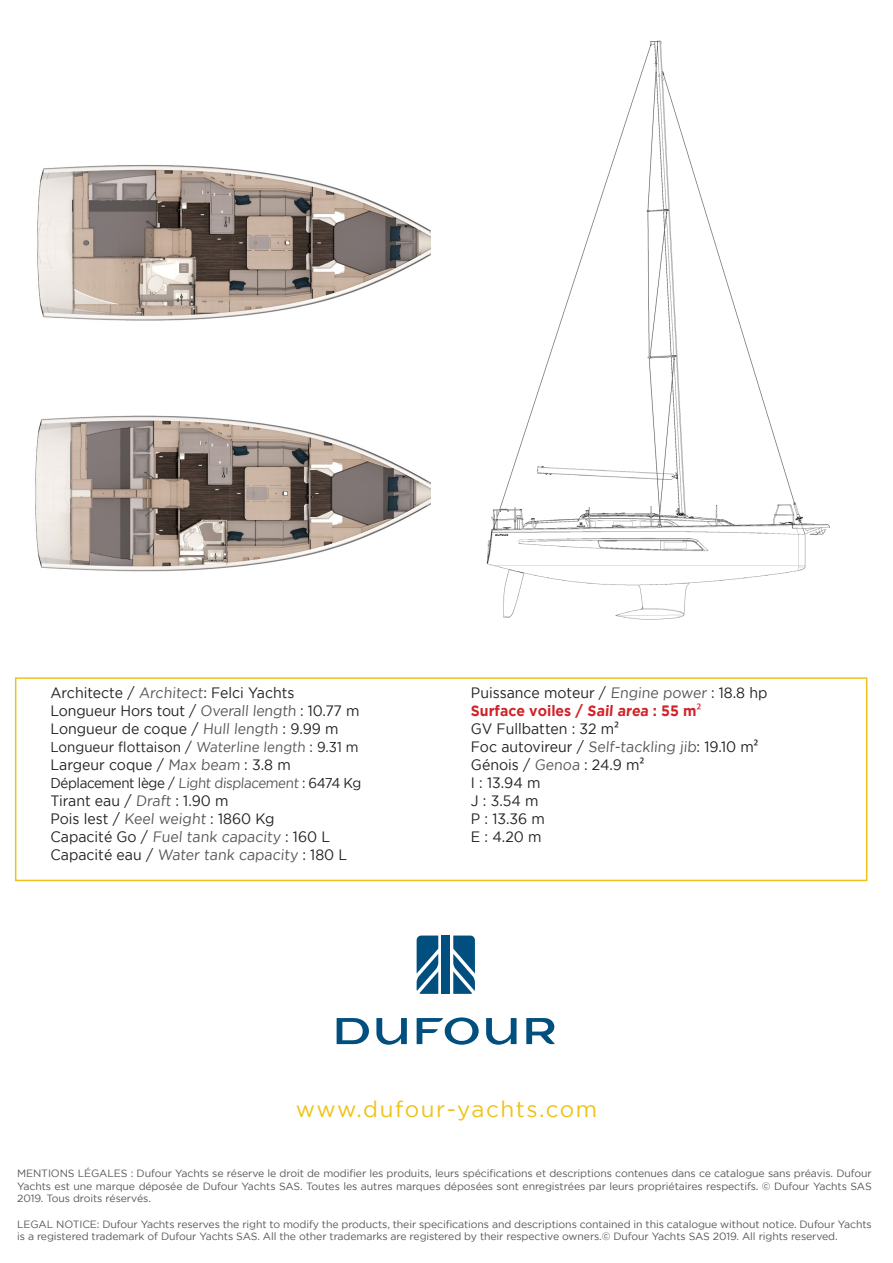
<style>
.page{position:relative;width:893px;height:1263px;background:#fff}
.page>*{position:absolute;margin:0;border:0;box-sizing:border-box;transform-origin:0 0}
.t1{font:22.5px "Gotham";letter-spacing:.07em;color:#efc219}
.Données_techniques{font:15px "Gotham";color:#231f20;scale:.94 1}
.Données_techniques-2{font:700 15px "Gotham";color:#d1232a;scale:.94 1}
.Données_techniques-3{font:14.25px "Gotham";color:#231f20;scale:.94 1}
.Données_techniques-4{font:14.25px "Gotham";letter-spacing:-.03em;color:#231f20;scale:.94 1}
.Titre{font:10.5px/12.6px "Gotham";letter-spacing:-.01em;color:#57585a;text-align:justify}
.s1{color:#55565a}
.s2{font-family:"Myriad Pro";font-weight:400}
.s3{font-family:"Myriad Pro"}
</style>
<div class="page">
<div style="left:15px;top:677px;width:852px;height:204px;border:2px solid #efc219"></div>
<img style="left:37px;top:164px;width:394px;height:157px">
<img style="left:35px;top:415px;width:396px;height:157px">
<img style="left:486px;top:40px;width:344px;height:580px">
<div style="left:442px;top:935px;width:8px;height:59px;background:#004f7e"></div>
<svg style="left:417px;top:935px;width:21px;height:59px"></svg>
<svg style="left:453px;top:935px;width:22px;height:59px"></svg>
<svg style="left:526px;top:1018px;width:29px;height:26px"></svg>
<svg style="left:337px;top:1018px;width:32px;height:26px"></svg>
<svg style="left:486px;top:1018px;width:31px;height:27px"></svg>
<svg style="left:376px;top:1018px;width:31px;height:27px"></svg>
<svg style="left:417px;top:1017px;width:62px;height:28px"></svg>
<p class="Données_techniques" style="left:50px;top:685px;width:261px">Architecte / <span class="s1">Architect</span>: Felci Yachts</p>
<p class="Données_techniques" style="left:50px;top:703px;width:330px">Longueur Hors tout / <span class="s1">Overall length</span> : 10.77 m</p>
<p class="Données_techniques" style="left:50px;top:721px;width:308px">Longueur de coque / <span class="s1">Hull length</span> : 9.99 m</p>
<p class="Données_techniques-3" style="left:50px;top:739px;width:329px">Longueur flottaison / <span class="s1">Waterline length</span> : 9.31 m</p>
<p class="Données_techniques" style="left:50px;top:757px;width:257px">Largeur coque / <span class="s1">Max beam</span> : 3.8 m</p>
<p class="Données_techniques-4" style="left:50px;top:775px;width:332px">Déplacement lège / <span class="s1">Light displacement</span> : 6474 Kg</p>
<p class="Données_techniques" style="left:50px;top:793px;width:191px">Tirant eau / <span class="s1">Draft</span> : 1.90 m</p>
<p class="Données_techniques" style="left:50px;top:811px;width:240px">Pois lest / <span class="s1">Keel weight</span> : 1860 Kg</p>
<p class="Données_techniques" style="left:50px;top:829px;width:299px">Capacité Go / <span class="s1">Fuel tank capacity</span> : 160 L</p>
<p class="Données_techniques" style="left:50px;top:847px;width:317px">Capacité eau / <span class="s1">Water tank capacity</span> : 180 L</p>
<p class="Données_techniques" style="left:471px;top:685px;width:317px">Puissance moteur / <span class="s1">Engine power</span> : 18.8 hp</p>
<p class="Données_techniques-2" style="left:471px;top:702px;width:246px">Surface voiles / Sail area : 55 m<span class="s2">²</span></p>
<p class="Données_techniques" style="left:471px;top:721px;width:159px">GV Fullbatten : 32 m<span class="s3">²</span></p>
<p class="Données_techniques" style="left:471px;top:739px;width:307px">Foc autovireur / <span class="s1">Self-tackling jib</span>: 19.10 m<span class="s3">²</span></p>
<p class="Données_techniques" style="left:471px;top:757px;width:186px">Génois / <span class="s1">Genoa</span> : 24.9 m<span class="s3">²</span></p>
<p class="Données_techniques" style="left:471px;top:775px;width:75px">I : 13.94 m</p>
<p class="Données_techniques" style="left:471px;top:793px;width:73px">J : 3.54 m</p>
<p class="Données_techniques" style="left:471px;top:811px;width:80px">P : 13.36 m</p>
<p class="Données_techniques" style="left:471px;top:829px;width:77px">E : 4.20 m</p>
<p class="t1" style="left:296px;top:1096px;width:303px">www.dufour-yachts.com</p>
<p class="Titre" style="left:17px;top:1167px;width:856px">MENTIONS LÉGALES : Dufour Yachts se réserve le droit de modifier les produits, leurs spécifications et descriptions contenues dans ce catalogue sans préavis. Dufour Yachts est une marque déposée de Dufour Yachts SAS. Toutes les autres marques déposées sont enregistrées par leurs propriétaires respectifs. © Dufour Yachts SAS 2019. Tous droits réservés.</p>
<p class="Titre" style="left:17px;top:1217px;width:856px">LEGAL NOTICE: Dufour Yachts reserves the right to modify the products, their specifications and descriptions contained in this catalogue without notice. Dufour Yachts is a registered trademark of Dufour Yachts SAS. All the other trademarks are registered by their respective owners.© Dufour Yachts SAS 2019. All rights reserved.</p>
</div>
